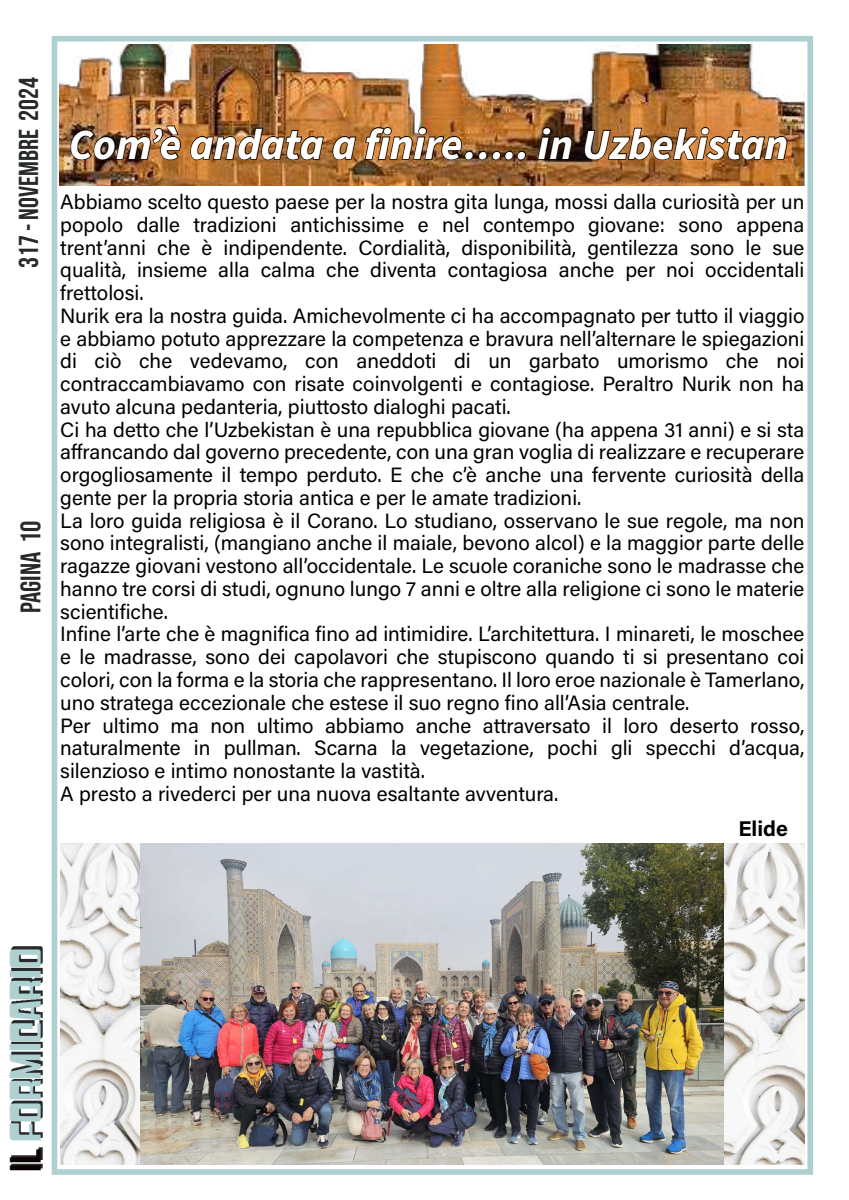
<style>
.page{position:relative;width:849px;height:1200px;background:#fff}
.page>*{position:absolute;margin:0;border:0;box-sizing:border-box;transform-origin:0 0}
.t1{font:italic 700 43px "Source Sans 3";color:#fff}
.t2{font:700 38.44px "Gyparody Rg";color:#aed0d1}
.t3{font:28.25px "Bebas Neue";color:#272a2b}
.t4{font:27.38px "Bebas Neue";color:#272a2b}
.t5{font:700 21.31px "Acumin Pro";color:#000}
.t6{font:20.69px/22.8px "Acumin Pro";color:#000}
.s1{font-family:"Bebas Neue";font-weight:400;font-size:43.94px;color:#0c0402}
</style>
<div class="page">
<div style="left:52px;top:36px;width:761px;height:1139px;border:6px solid #aed0d1"></div>
<img style="left:11px;top:918px;width:46px;height:257px">
<img style="left:60px;top:843px;width:744px;height:322px">
<img style="left:140px;top:843px;width:583px;height:322px">
<img style="left:60px;top:45px;width:743px;height:140px">
<img style="left:70px;top:125px;width:717px;height:35px">
<h3 class="t4" style="left:14px;top:268px;width:192px;rotate:-90deg">317 - NOVEMBRE 2024</h3>
<h3 class="t3" style="left:15px;top:613px;width:94px;rotate:-90deg">PAGINA 10</h3>
<h1 class="t1" style="left:69px;top:116px;width:720px">Com’è andata a finire….. in Uzbekistan</h1>
<p class="t6" style="left:60px;top:190px;width:745px">Abbiamo scelto questo paese per la nostra gita lunga, mossi dalla curiosità per un popolo dalle tradizioni antichissime e nel contempo giovane: sono appena trent’anni che è indipendente. Cordialità, disponibilità, gentilezza sono le sue qualità, insieme alla calma che diventa contagiosa anche per noi occidentali frettolosi.<br>Nurik era la nostra guida. Amichevolmente ci ha accompagnato per tutto il viaggio e abbiamo potuto apprezzare la competenza e bravura nell’alternare le spiegazioni di ciò che vedevamo, con aneddoti di un garbato umorismo che noi contraccambiavamo con risate coinvolgenti e contagiose. Peraltro Nurik non ha avuto alcuna pedanteria, piuttosto dialoghi pacati.<br>Ci ha detto che l’Uzbekistan è una repubblica giovane (ha appena 31 anni) e si sta affrancando dal governo precedente, con una gran voglia di realizzare e recuperare orgogliosamente il tempo perduto. E che c’è anche una fervente curiosità della gente per la propria storia antica e per le amate tradizioni.<br>La loro guida religiosa è il Corano. Lo studiano, osservano le sue regole, ma non sono integralisti, (mangiano anche il maiale, bevono alcol) e la maggior parte delle ragazze giovani vestono all’occidentale. Le scuole coraniche sono le madrasse che hanno tre corsi di studi, ognuno lungo 7 anni e oltre alla religione ci sono le materie scientifiche.<br>Infine l’arte che è magnifica fino ad intimidire. L’architettura. I minareti, le moschee e le madrasse, sono dei capolavori che stupiscono quando ti si presentano coi colori, con la forma e la storia che rappresentano. Il loro eroe nazionale è Tamerlano, uno stratega eccezionale che estese il suo regno fino all’Asia centrale.<br>Per ultimo ma non ultimo abbiamo anche attraversato il loro deserto rosso, naturalmente in pullman. Scarna la vegetazione, pochi gli specchi d’acqua, silenzioso e intimo nonostante la vastità.<br>A presto a rivederci per una nuova esaltante avventura.</p>
<p class="t5" style="left:738px;top:814px;width:51px">Elide</p>
<h2 class="t2" style="left:2px;top:1172px;width:226px;rotate:-90deg"><span class="s1">IL</span> Formicario</h2>
</div>
